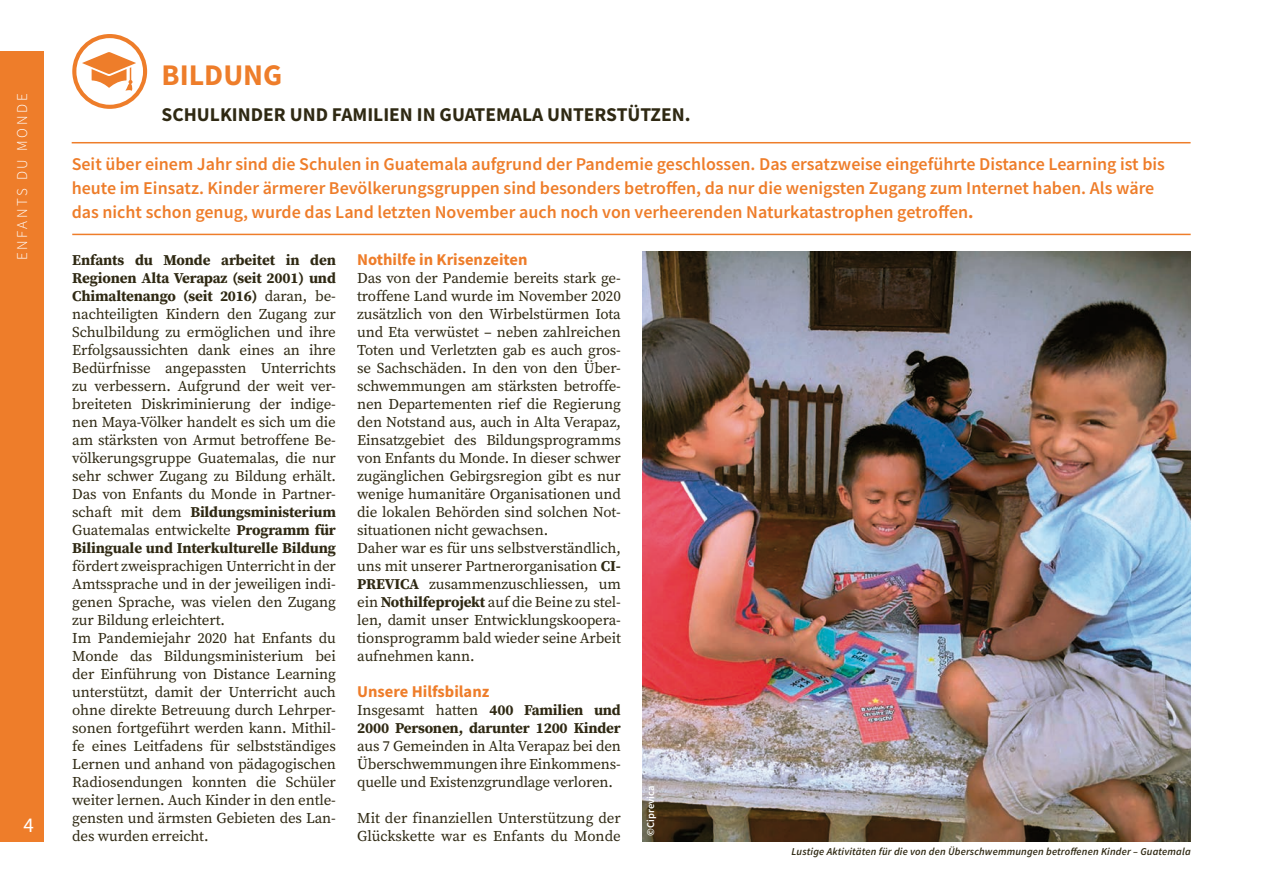
<style>
.page{position:relative;width:1263px;height:893px;background:#fff}
.page>*{position:absolute;margin:0;border:0;box-sizing:border-box;transform-origin:0 0}
.BOLD_BLACK_TITRE{font:700 30px "Source Sans Pro";color:#ee7d2a}
.t1{font:21px "Source Sans Pro";color:#fff}
.BOLD_BLACK_TITRE-2{font:700 19.5px "Source Sans Pro";color:#2f2913}
.COLOR_QUOTE{font:600 18px/24px "Source Sans Pro";color:#ee7d2a}
.TEXTE{font:700 16.5px "Source Sans Pro";color:#ee7d2a}
.TEXTE-2{font:15px/18px "Source Serif Pro";letter-spacing:-.01em;color:#2f2913;text-align:justify}
.TEXTE-3{font:300 15px "Source Sans Pro";letter-spacing:.175em;color:#fff}
.TEXTE-4{font:italic 600 10.5px "Source Sans Pro";letter-spacing:.015em;color:#2f2913}
.Liste_-Triangle_Bull{font:600 10.5px "Source Sans Pro";color:#fff}
.s1{font-weight:700}
</style>
<div class="page">
<div style="left:0;top:51px;width:43px;height:791px;background:#ee7d2a"></div>
<svg style="left:72px;top:34px;width:75px;height:75px"></svg>
<hr style="left:72px;top:142px;width:1118px;height:1px;background:#ee7d2a">
<hr style="left:72px;top:234px;width:1119px;height:1px;background:#ee7d2a">
<img style="left:642px;top:252px;width:549px;height:590px">
<p class="TEXTE-3" style="left:13px;top:260px;width:168px;rotate:-90deg">ENFANTS DU MONDE</p>
<p class="t1" style="left:24px;top:812px;width:12px">4</p>
<p class="BOLD_BLACK_TITRE" style="left:162px;top:55px;width:122px">BILDUNG</p>
<p class="BOLD_BLACK_TITRE-2" style="left:162px;top:101px;width:530px">SCHULKINDER UND FAMILIEN IN GUATEMALA UNTERSTÜTZEN.</p>
<p class="COLOR_QUOTE" style="left:72px;top:152px;width:1095px">Seit über einem Jahr sind die Schulen in Guatemala aufgrund der Pandemie geschlossen. Das ersatzweise eingeführte Distance Learning ist bis heute im Einsatz. Kinder ärmerer Bevölkerungsgruppen sind besonders betroffen, da nur die wenigsten Zugang zum Internet haben. Als wäre das nicht schon genug, wurde das Land letzten November auch noch von verheerenden Naturkatastrophen getroffen<span class="s1">.</span></p>
<p class="TEXTE-2" style="left:72px;top:251px;width:265px"><span class="s1">Enfants du Monde arbeitet in den Regionen Alta Verapaz (seit 2001) und Chimaltenango (seit 2016)</span> daran, be&shy;nachteiligten Kindern den Zugang zur Schulbildung zu ermöglichen und ihre Erfolgsaussichten dank eines an ihre Bedürfnisse angepassten Unterrichts zu verbessern. Aufgrund der weit ver&shy;breiteten Diskriminierung der indige&shy;nen Maya-Völker handelt es sich um die am stärksten von Armut betroffene Be&shy;völkerungsgruppe Guatemalas, die nur sehr schwer Zugang zu Bildung erhält.<br>Das von Enfants du Monde in Partner&shy;schaft mit dem <span class="s1">Bildungsministerium </span>Guatemalas entwickelte <span class="s1">Programm für Bilinguale und Interkulturelle Bildung </span>fördert zweisprachigen Unterricht in der Amtssprache und in der jeweiligen indi&shy;genen Sprache, was vielen den Zugang zur Bildung erleichtert.</p>
<p class="TEXTE-2" style="left:72px;top:629px;width:265px">Im Pandemiejahr 2020 hat Enfants du Monde das Bildungsministerium bei der Einführung von Distance Learning unterstützt, damit der Unterricht auch ohne direkte Betreuung durch Lehrper&shy;sonen fortgeführt werden kann. Mithil&shy;fe eines Leitfadens für selbstständiges Lernen und anhand von pädagogischen Radiosendungen konnten die Schüler weiter lernen. Auch Kinder in den entle&shy;gensten und ärmsten Gebieten des Lan&shy;des wurden erreicht.</p>
<p class="TEXTE" style="left:357px;top:248px;width:172px">Nothilfe in Krisenzeiten</p>
<p class="TEXTE-2" style="left:357px;top:269px;width:265px">Das von der Pandemie bereits stark ge&shy;troffene Land wurde im November 2020 zusätzlich von den Wirbelstürmen Iota und Eta verwüstet – neben zahlreichen Toten und Verletzten gab es auch gros&shy;se Sachschäden. In den von den Über&shy;schwemmungen am stärksten betroffe&shy;nen Departementen rief die Regierung den Notstand aus, auch in Alta Verapaz, Einsatzgebiet des Bildungsprogramms von Enfants du Monde. In dieser schwer zugänglichen Gebirgsregion gibt es nur wenige humanitäre Organisationen und die lokalen Behörden sind solchen Not&shy;situationen nicht gewachsen.</p>
<p class="TEXTE-2" style="left:357px;top:539px;width:265px">Daher war es für uns selbstverständlich, uns mit unserer Partnerorganisation <span class="s1">CI-PREVICA</span> zusammenzuschliessen, um ein <span class="s1">Nothilfeprojekt</span> auf die Beine zu stel&shy;len, damit unser Entwicklungskoopera&shy;tionsprogramm bald wieder seine Arbeit aufnehmen kann.</p>
<p class="TEXTE" style="left:357px;top:680px;width:134px">Unsere Hilfsbilanz</p>
<p class="TEXTE-2" style="left:357px;top:701px;width:265px">Insgesamt hatten <span class="s1">400 Familien und 2000 Personen, darunter 1200 Kinder </span>aus 7 Gemeinden in Alta Verapaz bei den Überschwemmungen ihre Einkommens&shy;quelle und Existenzgrundlage verloren.</p>
<p class="TEXTE-2" style="left:357px;top:809px;width:265px">Mit der finanziellen Unterstützung der<br>Glückskette war es Enfants du Monde</p>
<p class="Liste_-Triangle_Bull" style="left:644px;top:836px;width:51px;rotate:-90deg">©Ciprevica</p>
<p class="TEXTE-4" style="left:791px;top:845px;width:401px">Lustige Aktivitäten für die von den Überschwemmungen betroffenen Kinder – Guatemala</p>
</div>
